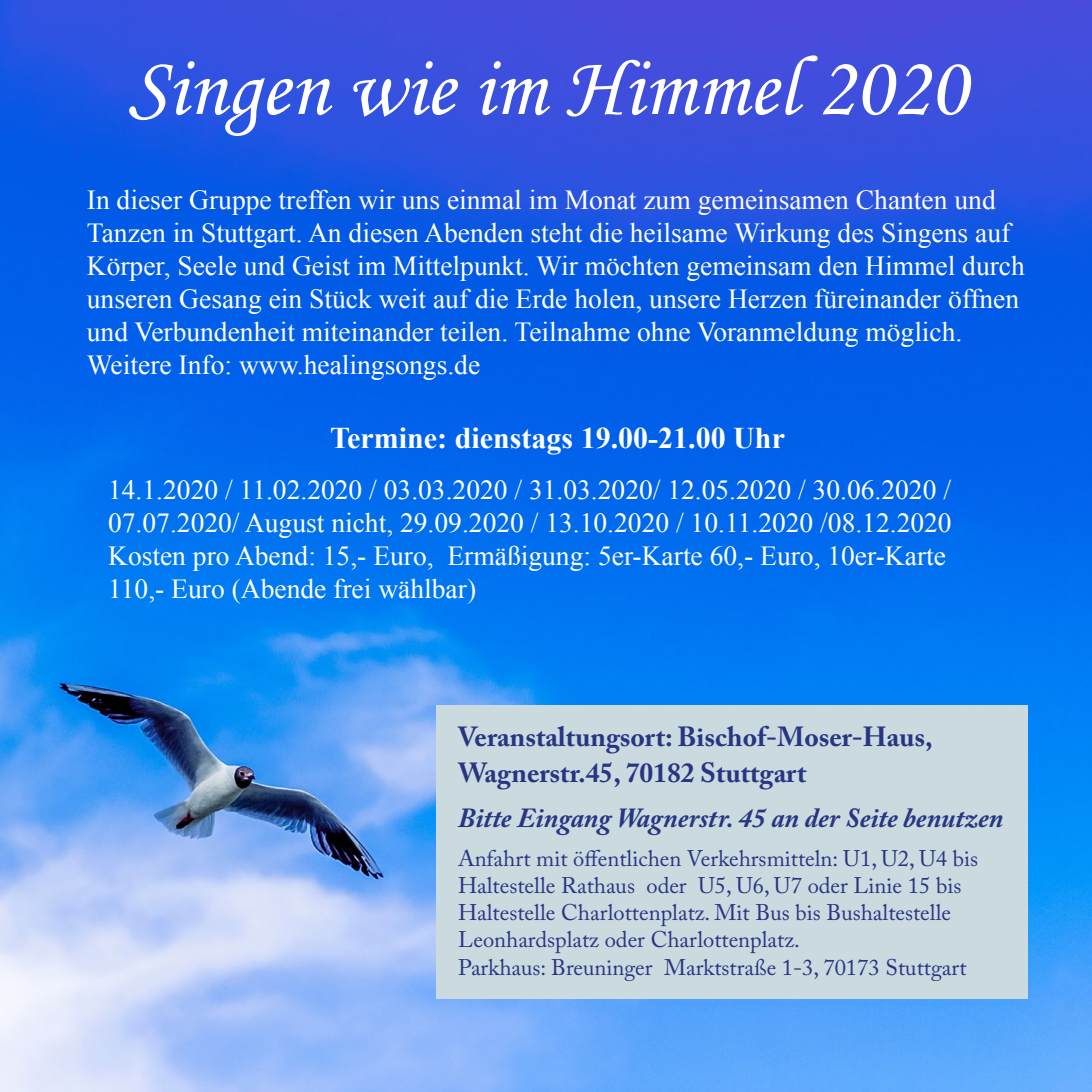
<style>
.page{position:relative;width:1092px;height:1092px;background:#fff}
.page>*{position:absolute;margin:0;border:0;box-sizing:border-box;transform-origin:0 0}
.t1{font:85px "Monotype Corsiva";color:#fff}
.t2{font:700 30px "Times New Roman";color:#fff}
.t3{font:27.5px/33px "Times New Roman";color:#fff}
.t4{font:700 27.5px/36px "Adobe Caslon Pro";color:#283583}
.t5{font:italic 700 27.5px "Adobe Caslon Pro";color:#283583}
.t6{font:22.5px/27px "Adobe Caslon Pro";color:#283583}
</style>
<div class="page">
<img style="left:0;top:0;width:1091px;height:1091px">
<div style="left:437px;top:704px;width:591px;height:294px;background:#cbdadf"></div>
<h1 class="t1" style="left:128px;top:36px;width:840px">Singen wie im Himmel 2020</h1>
<p class="t3" style="left:87px;top:183px;width:939px">In dieser Gruppe treffen wir uns einmal im Monat zum gemeinsamen Chanten und Tanzen in Stuttgart. An diesen Abenden steht die heilsame Wirkung des Singens auf Körper, Seele und Geist im Mittelpunkt. Wir möchten gemeinsam den Himmel durch unseren Gesang ein Stück weit auf die Erde holen, unsere Herzen füreinander öffnen und Verbundenheit miteinander teilen. Teilnahme ohne Voranmeldung möglich.<br>Weitere Info: www.healingsongs.de</p>
<p class="t2" style="left:330px;top:417px;width:456px">Termine: dienstags 19.00-21.00 Uhr</p>
<p class="t3" style="left:108px;top:472px;width:845px">14.1.2020 / 11.02.2020 / 03.03.2020 / 31.03.2020/ 12.05.2020 / 30.06.2020 / 07.07.2020/ August nicht, 29.09.2020 / 13.10.2020 / 10.11.2020 /08.12.2020<br>Kosten pro Abend: 15,- Euro, Ermäßigung: 5er-Karte 60,- Euro, 10er-Karte 110,- Euro (Abende frei wählbar)</p>
<p class="t4" style="left:458px;top:718px;width:476px">Veranstaltungsort: Bischof-Moser-Haus,<br>Wagnerstr.45, 70182 Stuttgart</p>
<p class="t5" style="left:458px;top:801px;width:547px">Bitte Eingang Wagnerstr. 45 an der Seite benutzen</p>
<p class="t6" style="left:458px;top:845px;width:521px">Anfahrt mit öffentlichen Verkehrsmitteln: U1, U2, U4 bis Haltestelle Rathaus oder U5, U6, U7 oder Linie 15 bis Haltestelle Charlottenplatz. Mit Bus bis Bushaltestelle Leonhardsplatz oder Charlottenplatz.<br>Parkhaus: Breuninger Marktstraße 1-3, 70173 Stuttgart</p>
</div>
